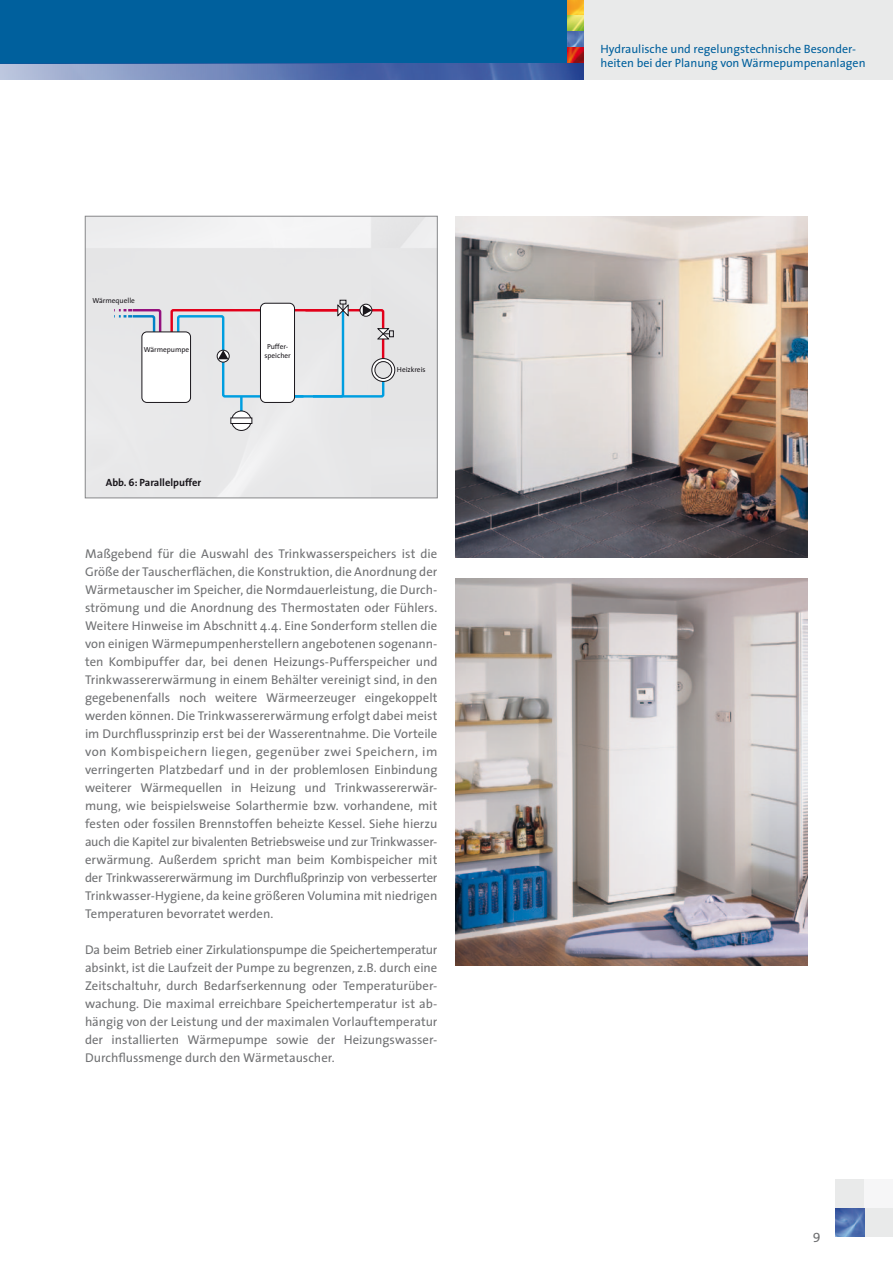
<style>
.page{position:relative;width:893px;height:1263px;background:#fff}
.page>*{position:absolute;margin:0;border:0;box-sizing:border-box;transform-origin:0 0}
.t1{font:13.5px "The Sans Caps";color:#707173}
.t2{font:12.75px/18px "The Sans";color:#707173;text-align:justify}
.t3{font:12px/13.5px "The Sans";color:#00609d}
.t4{font:700 10.5px "The Sans";color:#1a171c}
.t5{font:7.35px/8.7px "The Sans";color:#1a171c;text-align:center}
</style>
<div class="page">
<div style="left:864px;top:1208px;width:29px;height:29px;background:#e9eaea"></div>
<div style="left:835px;top:1179px;width:29px;height:29px;background:#e9eaea"></div>
<div style="left:864px;top:1179px;width:29px;height:29px;background:#f6f6f7"></div>
<img style="left:835px;top:1208px;width:29px;height:29px">
<img style="left:87px;top:218px;width:348px;height:278px">
<div style="left:85px;top:216px;width:352px;height:282px;border:1px solid #87888a"></div>
<img style="left:456px;top:578px;width:352px;height:388px">
<img style="left:455px;top:216px;width:353px;height:342px">
<svg style="left:107px;top:308px;width:56px;height:27px"></svg>
<div style="left:142px;top:332px;width:49px;height:70px;background:#fff;border-radius:5px"></div>
<div style="left:142px;top:332px;width:49px;height:71px;border:1px solid #1a171c;border-radius:5px"></div>
<hr style="left:240px;top:397px;width:3px;height:29px;background:#009ee0">
<svg style="left:232px;top:411px;width:19px;height:19px"></svg>
<div style="left:231px;top:411px;width:20px;height:20px;border:1px solid #1a171c;border-radius:50%"></div>
<div style="left:231px;top:418px;width:21px;height:5px;background:#fff"></div>
<div style="left:231px;top:418px;width:21px;height:6px;border:1px solid #1a171c"></div>
<svg style="left:169px;top:300px;width:226px;height:99px"></svg>
<div style="left:0;top:0;width:583px;height:64px;background:#00609d"></div>
<div style="left:583px;top:0;width:310px;height:80px;background:#e9eaea"></div>
<img style="left:567px;top:0;width:16px;height:16px">
<svg style="left:567px;top:16px;width:16px;height:16px"></svg>
<svg style="left:567px;top:32px;width:16px;height:16px"></svg>
<svg style="left:567px;top:48px;width:16px;height:16px"></svg>
<img style="left:0;top:64px;width:583px;height:16px">
<p class="t5" style="left:92px;top:295px;width:44px">Wärmequelle</p>
<p class="t5" style="left:144px;top:344px;width:47px">Wärmepumpe</p>
<p class="t5" style="left:264px;top:342px;width:28px">Puffer&shy;speicher</p>
<p class="t4" style="left:106px;top:474px;width:97px">Abb. 6: Parallelpuffer</p>
<p class="t5" style="left:397px;top:365px;width:30px">Heizkreis</p>
<p class="t2" style="left:85px;top:544px;width:354px">Maßgebend für die Auswahl des Trinkwasserspeichers ist die Größe der Tauscherflächen, die Konstruktion, die Anordnung der Wärmetauscher im Speicher, die Normdauerleistung, die Durch&shy;strömung und die Anordnung des Thermostaten oder Fühlers.<br>Weitere Hinweise im Abschnitt 4.4. Eine Sonderform stellen die von einigen Wärmepumpenherstellern angebotenen sogenann&shy;ten Kombipuffer dar, bei denen Heizungs-Pufferspeicher und Trinkwassererwärmung in einem Behälter vereinigt sind, in den gegebenenfalls noch weitere Wärmeerzeuger eingekoppelt werden können. Die Trinkwassererwärmung erfolgt dabei meist im Durchflussprinzip erst bei der Wasserentnahme. Die Vorteile von Kombispeichern liegen, gegenüber zwei Speichern, im verringerten Platzbedarf und in der problemlosen Einbindung weiterer Wärmequellen in Heizung und Trinkwassererwär&shy;mung, wie beispielsweise Solarthermie bzw. vorhandene, mit festen oder fossilen Brennstoffen beheizte Kessel. Siehe hierzu auch die Kapitel zur bivalenten Betriebsweise und zur Trinkwasser&shy;erwärmung. Außerdem spricht man beim Kombispeicher mit der Trinkwassererwärmung im Durchflußprinzip von verbesserter Trinkwasser-Hygiene, da keine größeren Volumina mit niedrigen Temperaturen bevorratet werden.</p>
<p class="t2" style="left:85px;top:940px;width:354px">Da beim Betrieb einer Zirkulationspumpe die Speichertemperatur absinkt, ist die Laufzeit der Pumpe zu begrenzen, z.B. durch eine Zeitschaltuhr, durch Bedarfserkennung oder Temperaturüber&shy;wachung. Die maximal erreichbare Speichertemperatur ist ab&shy;hängig von der Leistung und der maximalen Vorlauftemperatur der installierten Wärmepumpe sowie der Heizungswasser-Durchflussmenge durch den Wärmetauscher.</p>
<p class="t3" style="left:600px;top:42px;width:267px">Hydraulische und regelungstechnische Besonder-- heiten bei der Planung von Wärmepumpenanlagen</p>
<p class="t1" style="left:813px;top:1226px;width:9px">9</p>
</div>
